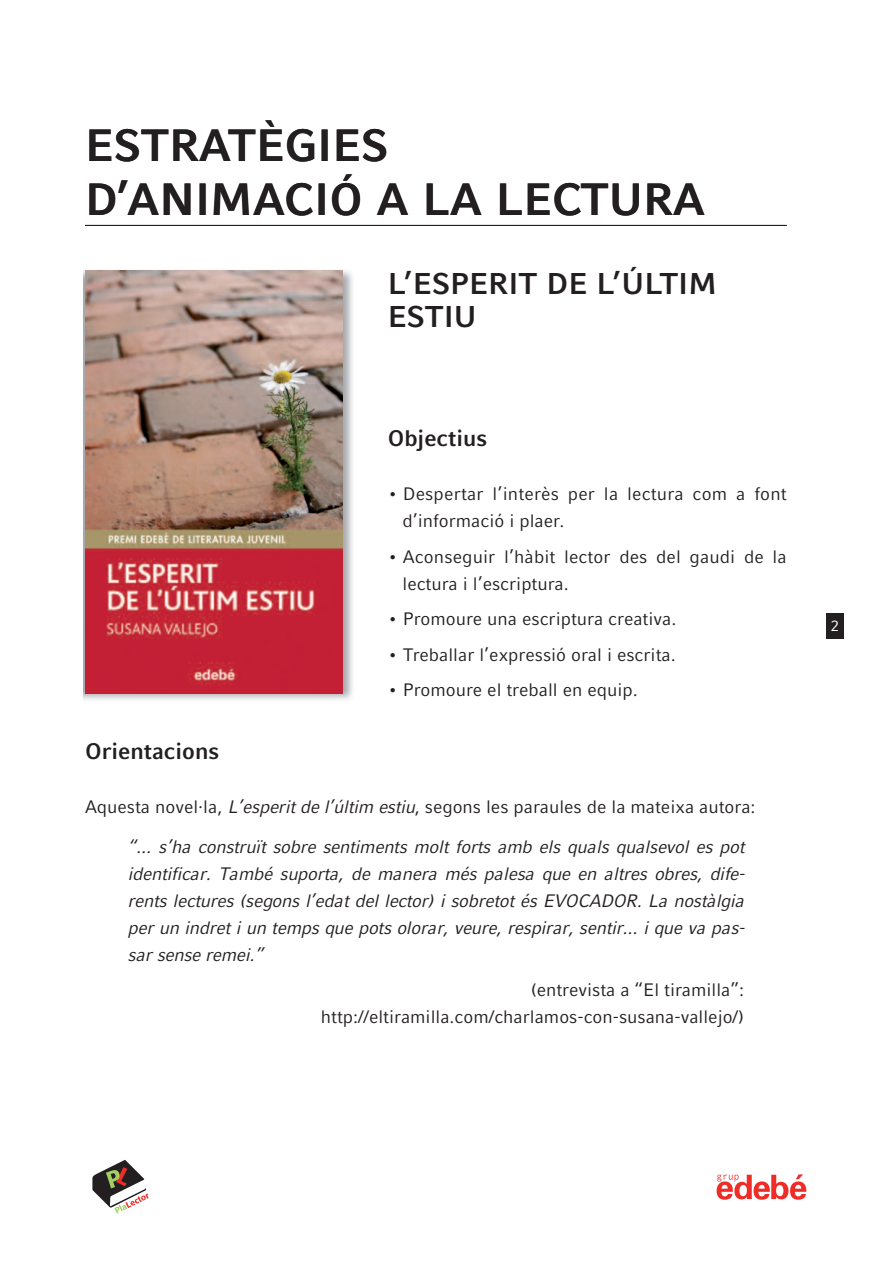
<style>
.page{position:relative;width:893px;height:1263px;background:#fff}
.page>*{position:absolute;margin:0;border:0;box-sizing:border-box;transform-origin:0 0}
.t1{font:700 45px/54px "Compatil Fact LT";color:#231f20}
.t2{font:700 30px/33px "Compatil Fact LT";color:#231f20}
.t3{font:700 22.5px "Compatil Fact LT";color:#231f20}
.t4{font:18px/27px "Compatil Fact LT";color:#231f20}
.t5{font:italic 18px/27px "Compatil Fact LT";letter-spacing:-.02em;color:#231f20;text-align:justify}
.t6{font:15px "Compatil Fact LT";color:#fff}
.s1{font-style:italic}
</style>
<div class="page">
<img style="left:83px;top:270px;width:270px;height:430px">
<svg style="left:92px;top:1160px;width:57px;height:53px"></svg>
<hr style="left:85px;top:225px;width:702px;height:1px;background:#231f20">
<svg style="left:717px;top:1174px;width:89px;height:26px"></svg>
<img style="left:85px;top:271px;width:258px;height:422px">
<div style="left:826px;top:613px;width:17px;height:26px;background:#231f20"></div>
<h1 class="t1" style="left:85px;top:123px;width:621px">ESTRATÈGIES<br>D’ANIMACIÓ A LA LECTURA</h1>
<h2 class="t2" style="left:388px;top:271px;width:330px">L’ESPERIT DE L’ÚLTIM<br>ESTIU</h2>
<p class="t3" style="left:388px;top:430px;width:101px">Objectius</p>
<p class="t4" style="left:402px;top:482px;width:386px;text-indent:-15px">• Despertar l’interès per la lectura com a font d’informació i plaer.</p>
<p class="t4" style="left:402px;top:545px;width:386px;text-indent:-15px">• Aconseguir l’hàbit lector des del gaudi de la lectura i l’escriptura.</p>
<p class="t4" style="left:388px;top:607px;width:290px">• Promoure una escriptura creativa.</p>
<p class="t4" style="left:388px;top:643px;width:289px">• Treballar l’expressió oral i escrita.</p>
<p class="t4" style="left:388px;top:678px;width:252px">• Promoure el treball en equip.</p>
<p class="t3" style="left:85px;top:743px;width:136px">Orientacions</p>
<p class="t4" style="left:85px;top:795px;width:672px">Aquesta novel·la, <span class="s1">L’esperitdel’últimestiu</span>, segons les paraules de la mateixa autora:</p>
<p class="t5" style="left:128px;top:835px;width:622px">“... s’ha construït sobre sentiments molt forts amb els quals qualsevol es pot identificar. També suporta, de manera més palesa que en altres obres, dife&shy;rents lectures (segons l’edat del lector) i sobretot és EVOCADOR. La nostàlgia per un indret i un temps que pots olorar, veure, respirar, sentir... i que va pas&shy;sar sense remei.”</p>
<p class="t4" style="left:321px;top:978px;width:425px;text-align:right">(entrevista a “El tiramilla”: http://eltiramilla.com/charlamos-con-susana-vallejo/)</p>
<p class="t6" style="left:831px;top:620px;width:10px">2</p>
</div>
